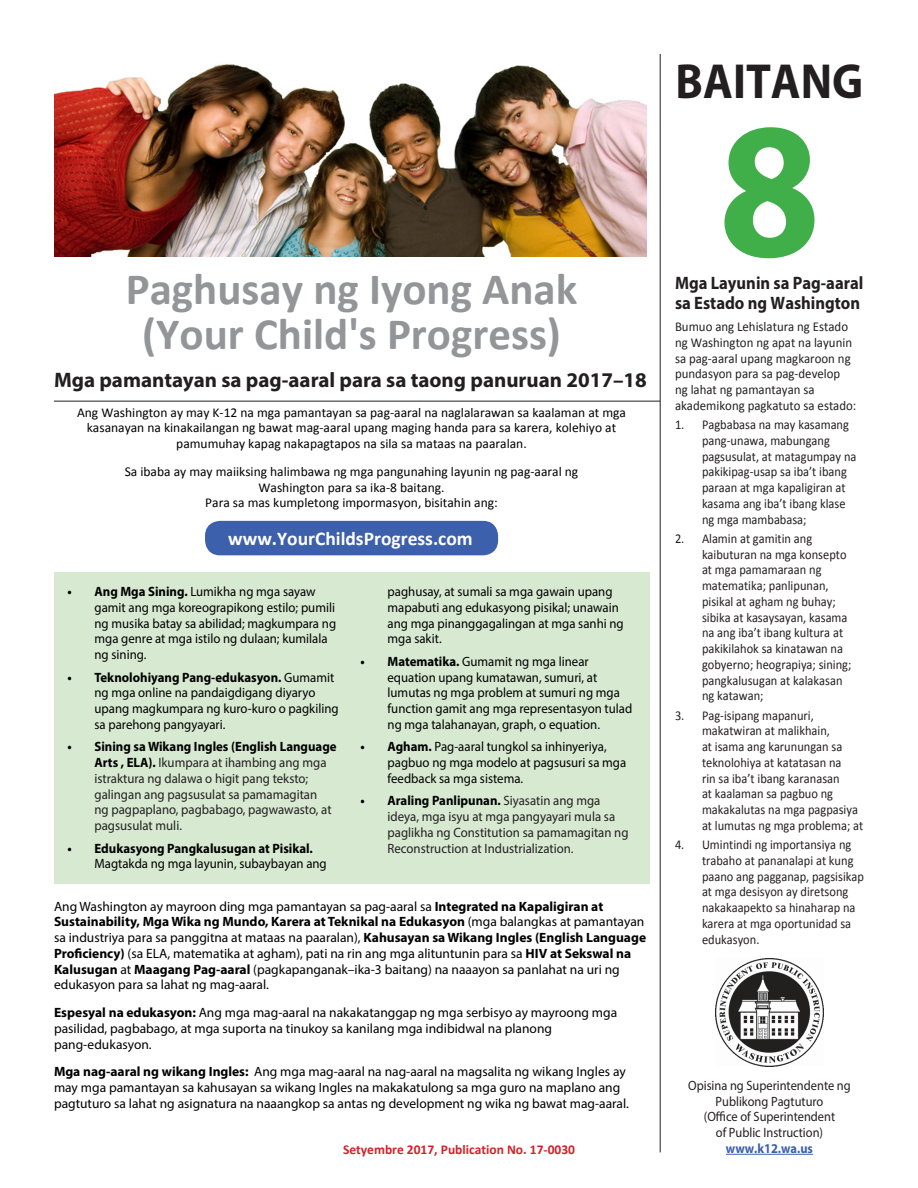
<style>
.page{position:relative;width:918px;height:1188px;background:#fff}
.page>*{position:absolute;margin:0;border:0;box-sizing:border-box;transform-origin:0 0}
.t1{font:700 195px "Myriad Pro";color:#40ae49;scale:.94 1}
.t2{font:700 49.5px "Myriad Pro";color:#231f20;scale:.92 1}
.t3{font:700 45px/45px "Calibri";color:#939598;text-align:center}
.t4{font:700 21px "Myriad Pro";color:#231f20}
.t5{font:700 19.5px "Calibri";color:#fff}
.t6{font:700 18px "Myriad Pro";color:#231f20;scale:.92 1}
.Main_text{font:13.5px/15.8px "Myriad Pro";color:#000}
.t7{font:13.5px/15.8px "Calibri";color:#231f20;scale:.92 1}
.Main_text-2{font:13.5px/15.8px "Myriad Pro";color:#000;scale:.95 1}
.Main_text-3{font:13.5px/15.8px "Calibri";color:#000;text-align:center}
.t8{font:13.5px/15.8px "Myriad Pro";color:#231f20;scale:.95 1}
.t9{font:13.5px/15.8px "Calibri";color:#231f20;scale:.95 1}
.t10{font:13.5px/15.8px "Myriad Pro";color:#231f20;text-align:center;scale:.92 1}
.t11{font:700 13.5px/15.8px "Myriad Pro";color:#000;scale:.95 1}
.t12{font:700 13.5px "Calibri";color:#d1232a}
.t13{font:700 13.5px "Myriad Pro";color:#3d60ac;scale:.92 1}
.s1{font-weight:700}
.s2{font-weight:700;color:#000}
.s3{font-weight:400}
</style>
<div class="page">
<hr style="left:660px;top:54px;width:1px;height:1098px;background:#231f20">
<hr style="left:726px;top:1154px;width:87px;height:1px;background:#3d60ac">
<img style="left:54px;top:64px;width:593px;height:192px">
<hr style="left:54px;top:401px;width:606px;height:1px;background:#231f20">
<div style="left:54px;top:573px;width:595px;height:311px;background:#d8e9d2"></div>
<div style="left:205px;top:521px;width:293px;height:34px;background:#3d60ac;border-radius:15px"></div>
<img style="left:716px;top:959px;width:108px;height:108px">
<p class="t3" style="left:126px;top:266px;width:453px">Paghusay ng Iyong Anak (Your Child's Progress)</p>
<p class="t4" style="left:54px;top:367px;width:594px">Mga pamantayan sa pag-aaral para sa taong panuruan 2017–18</p>
<p class="Main_text-3" style="left:77px;top:404px;width:550px">Ang Washington ay may K-12 na mga pamantayan sa pag-aaral na naglalarawan sa kaalaman at mga kasanayan na kinakailangan ng bawat mag-aaral upang maging handa para sa karera, kolehiyo at pamumuhay kapag nakapagtapos na sila sa mataas na paaralan.</p>
<p class="Main_text-3" style="left:125px;top:464px;width:455px">Sa ibaba ay may maiiksing halimbawa ng mga pangunahing layunin ng pag-aaral ng<br>Washington para sa ika-8 baitang.<br>Para sa mas kumpletong impormasyon, bisitahin ang:</p>
<p class="t5" style="left:228px;top:526px;width:246px">www.YourChildsProgress.com</p>
<p class="Main_text-2" style="left:94px;top:584px;width:256px;text-indent:-27px"><span class="s1">• Ang Mga Sining.</span> Lumikha ng mga sayaw gamit ang mga koreograpikong estilo; pumili ng musika batay sa abilidad; magkumpara ng mga genre at mga istilo ng dulaan; kumilala ng sining.</p>
<p class="Main_text-2" style="left:94px;top:669px;width:259px;text-indent:-27px"><span class="s1">• Teknolohiyang Pang-edukasyon.</span> Gumamit ng mga online na pandaigdigang diyaryo upang magkumpara ng kuro-kuro o pagkiling sa parehong pangyayari.</p>
<p class="t8" style="left:94px;top:739px;width:256px;text-indent:-27px"><span class="s2">• Sining sa Wikang Ingles (English Language Arts , ELA).</span> Ikumpara at ihambing ang mga istraktura ng dalawa o higit pang teksto; galingan ang pagsusulat sa pamamagitan<br>ng pagpaplano, pagbabago, pagwawasto, at pagsusulat muli.</p>
<p class="t11" style="left:94px;top:840px;width:246px;text-indent:-27px">• Edukasyong Pangkalusugan at Pisikal.<br><span class="s3">Magtakda ng mga layunin, subaybayan ang</span></p>
<p class="Main_text-2" style="left:388px;top:584px;width:250px">paghusay, at sumali sa mga gawain upang mapabuti ang edukasyong pisikal; unawain ang mga pinanggagalingan at mga sanhi ng mga sakit.</p>
<p class="Main_text-2" style="left:388px;top:653px;width:259px;text-indent:-27px"><span class="s1">• Matematika.</span> Gumamit ng mga linear equation upang kumatawan, sumuri, at lumutas ng mga problem at sumuri ng mga function gamit ang mga representasyon tulad ng mga talahanayan, graph, o equation.</p>
<p class="Main_text-2" style="left:388px;top:739px;width:253px;text-indent:-27px"><span class="s1">• Agham.</span> Pag-aaral tungkol sa inhinyeriya, pagbuo ng mga modelo at pagsusuri sa mga feedback sa mga sistema.</p>
<p class="t8" style="left:388px;top:793px;width:255px;text-indent:-27px"><span class="s2">• Araling Panlipunan.</span> Siyasatin ang mga ideya, mga isyu at mga pangyayari mula sa paglikha ng Constitution sa pamamagitan ng Reconstruction at Industrialization.</p>
<p class="Main_text" style="left:54px;top:898px;width:594px">Ang Washington ay mayroon ding mga pamantayan sa pag-aaral sa <span class="s1">Integrated na Kapaligiran at Sustainability, Mga Wika ng Mundo, Karera at Teknikal na Edukasyon</span> (mga balangkas at pamantayan sa industriya para sa panggitna at mataas na paaralan), <span class="s1">Kahusayan sa Wikang Ingles (English Language Proficiency)</span> (sa ELA, matematika at agham), pati na rin ang mga alituntunin para sa <span class="s1">HIV at Sekswal na Kalusugan</span> at <span class="s1">Maagang Pag-aaral</span> (pagkapanganak–ika-3 baitang) na naaayon sa panlahat na uri ng edukasyon para sa lahat ng mag-aaral.</p>
<p class="Main_text" style="left:54px;top:1004px;width:565px"><span class="s1">Espesyal na edukasyon:</span> Ang mga mag-aaral na nakakatanggap ng mga serbisyo ay mayroong mga pasilidad, pagbabago, at mga suporta na tinukoy sa kanilang mga indibidwal na planong pang-edukasyon.</p>
<p class="Main_text" style="left:54px;top:1064px;width:577px"><span class="s1">Mga nag-aaral ng wikang Ingles:</span> Ang mga mag-aaral na nag-aaral na magsalita ng wikang Ingles ay may mga pamantayan sa kahusayan sa wikang Ingles na makakatulong sa mga guro na maplano ang pagtuturo sa lahat ng asignatura na naaangkop sa antas ng development ng wika ng bawat mag-aaral.</p>
<p class="t12" style="left:343px;top:1141px;width:234px">Setyembre 2017, Publication No. 17-0030</p>
<p class="t2" style="left:676px;top:49px;width:205px">BAITANG</p>
<p class="t1" style="left:719px;top:63px;width:110px">8</p>
<p class="t6" style="left:675px;top:291px;width:203px">sa Estado ng Washington</p>
<p class="t9" style="left:675px;top:319px;width:192px">Bumuo ang Lehislatura ng Estado ng Washington ng apat na layunin sa pag-aaral upang magkaroon ng pundasyon para sa pag-develop ng lahat ng pamantayan sa akademikong pagkatuto sa estado:</p>
<p class="t7" style="left:702px;top:417px;width:169px;text-indent:-27px">1. Pagbabasa na may kasamang pang-unawa, mabungang pagsusulat, at matagumpay na pakikipag-usap sa iba’t ibang paraan at mga kapaligiran at kasama ang iba’t ibang klase ng mga mambabasa;</p>
<p class="t7" style="left:702px;top:531px;width:164px;text-indent:-27px">2. Alamin at gamitin ang kaibuturan na mga konsepto at mga pamamaraan ng matematika; panlipunan, pisikal at agham ng buhay; sibika at kasaysayan, kasama na ang iba’t ibang kultura at pakikilahok sa kinatawan na gobyerno; heograpiya; sining; pangkalusugan at kalakasan ng katawan;</p>
<p class="t7" style="left:702px;top:707px;width:177px;text-indent:-27px">3. Pag-isipang mapanuri, makatwiran at malikhain,<br>at isama ang karunungan sa teknolohiya at katatasan na<br>rin sa iba’t ibang karanasan<br>at kaalaman sa pagbuo ng makakalutas na mga pagpasiya at lumutas ng mga problema; at</p>
<p class="t7" style="left:702px;top:837px;width:178px;text-indent:-27px">4. Umintindi ng importansiya ng trabaho at pananalapi at kung paano ang pagganap, pagsisikap at mga desisyon ay diretsong nakakaapekto sa hinaharap na karera at mga oportunidad sa edukasyon.</p>
<p class="t6" style="left:675px;top:271px;width:206px">Mga Layunin sa Pag-aaral</p>
<p class="t10" style="left:688px;top:1077px;width:178px">Opisina ng Superintendente ng<br>Publikong Pagtuturo<br>(Office of Superintendent<br>of Public Instruction)</p>
<p class="t13" style="left:726px;top:1140px;width:96px">www.k12.wa.us</p>
</div>
